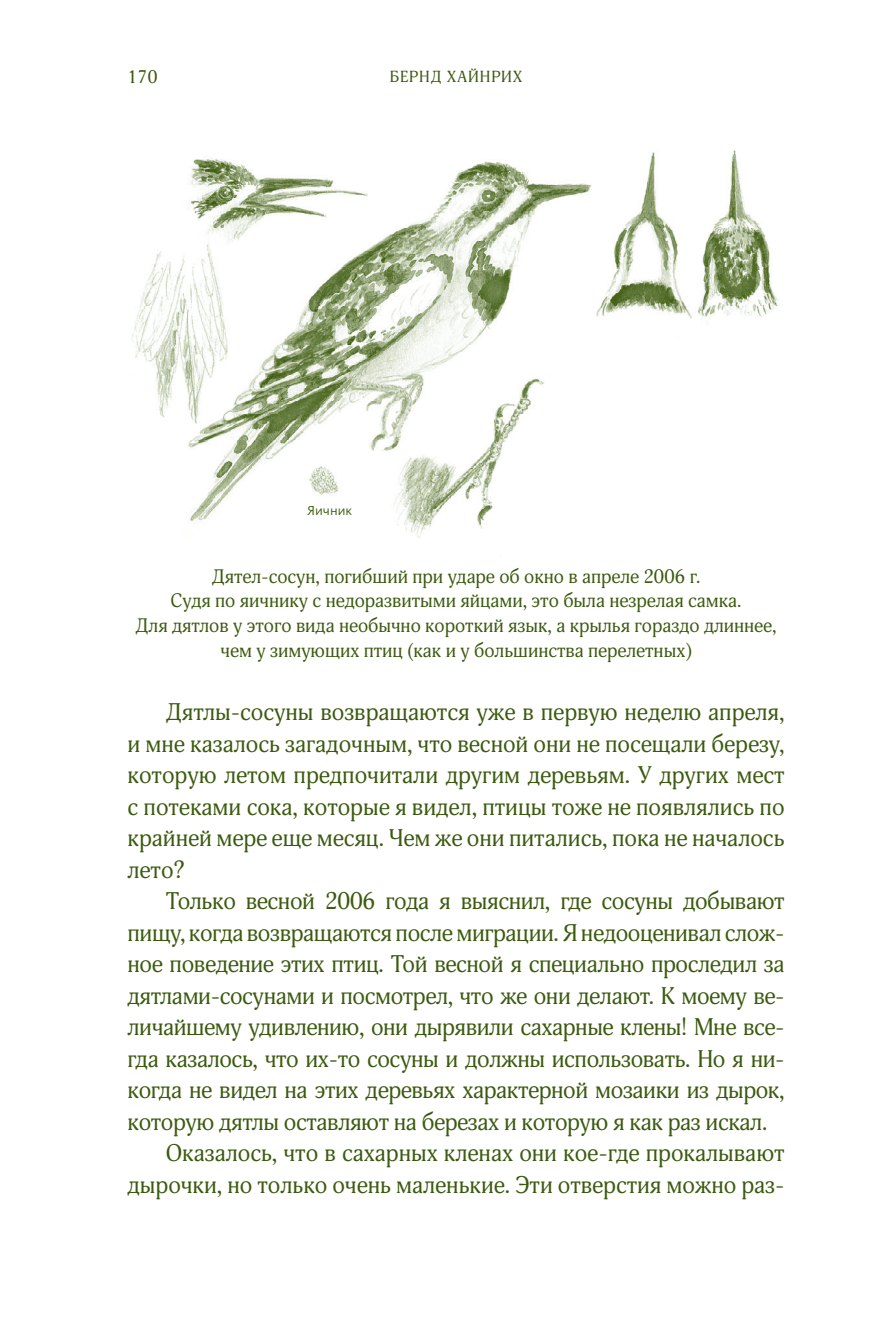
<style>
.page{position:relative;width:893px;height:1340px;background:#fff}
.page>*{position:absolute;margin:0;border:0;box-sizing:border-box;transform-origin:0 0}
.t1{font:23.62px/31.5px "Adonis";letter-spacing:-.015em;color:#3c5a0f;text-align:justify}
.t2{font:19.12px/24.8px "Adonis";color:#3c5a0f;text-align:center}
.t3{font:18px "Adonis";color:#3c5a0f}
.t4{font:15.75px "Adonis";letter-spacing:.06em;color:#3c5a0f}
.t5{font:13.5px "Kievit Pro";color:#3c5a0f}
</style>
<div class="page">
<img style="left:131px;top:150px;width:648px;height:388px">
<p class="t3" style="left:128px;top:70px;width:31px">170</p>
<p class="t4" style="left:390px;top:70px;width:134px">БЕРНД ХАЙНРИХ</p>
<p class="t5" style="left:307px;top:505px;width:46px">Яичник</p>
<p class="t2" style="left:136px;top:566px;width:642px">Дятел-сосун, погибший при ударе об окно в апреле 2006 г.<br>Судя по яичнику с недоразвитыми яйцами, это была незрелая самка.<br>Для дятлов у этого вида необычно короткий язык, а крылья гораздо длиннее, чем у зимующих птиц (как и у большинства перелетных)</p>
<p class="t1" style="left:128px;top:699px;width:658px;text-indent:38px">Дятлы-сосуны возвращаются уже в первую неделю апреля, и мне казалось загадочным, что весной они не посещали березу, которую летом предпочитали другим деревьям. У других мест с потеками сока, которые я видел, птицы тоже не появлялись по крайней мере еще месяц. Чем же они питались, пока не началось лето?</p>
<p class="t1" style="left:166px;top:888px;width:620px">Только весной 2006 года я выяснил, где сосуны добывают</p>
<p class="t1" style="left:128px;top:919px;width:658px">пищу, когда возвращаются после миграции. Я недооценивал слож-</p>
<p class="t1" style="left:128px;top:951px;width:658px">ное поведение этих птиц. Той весной я специально проследил за</p>
<p class="t1" style="left:128px;top:982px;width:658px">дятлами-сосунами и посмотрел, что же они делают. К моему ве-</p>
<p class="t1" style="left:128px;top:1014px;width:658px">личайшему удивлению, они дырявили сахарные клены! Мне все-</p>
<p class="t1" style="left:128px;top:1045px;width:658px">гда казалось, что их-то сосуны и должны использовать. Но я ни-</p>
<p class="t1" style="left:128px;top:1077px;width:658px">когда не видел на этих деревьях характерной мозаики из дырок,</p>
<p class="t1" style="left:128px;top:1108px;width:641px">которую дятлы оставляют на березах и которую я как раз искал.</p>
<p class="t1" style="left:166px;top:1140px;width:620px">Оказалось, что в сахарных кленах они кое-где прокалывают</p>
<p class="t1" style="left:128px;top:1171px;width:658px">дырочки, но только очень маленькие. Эти отверстия можно раз-</p>
</div>
